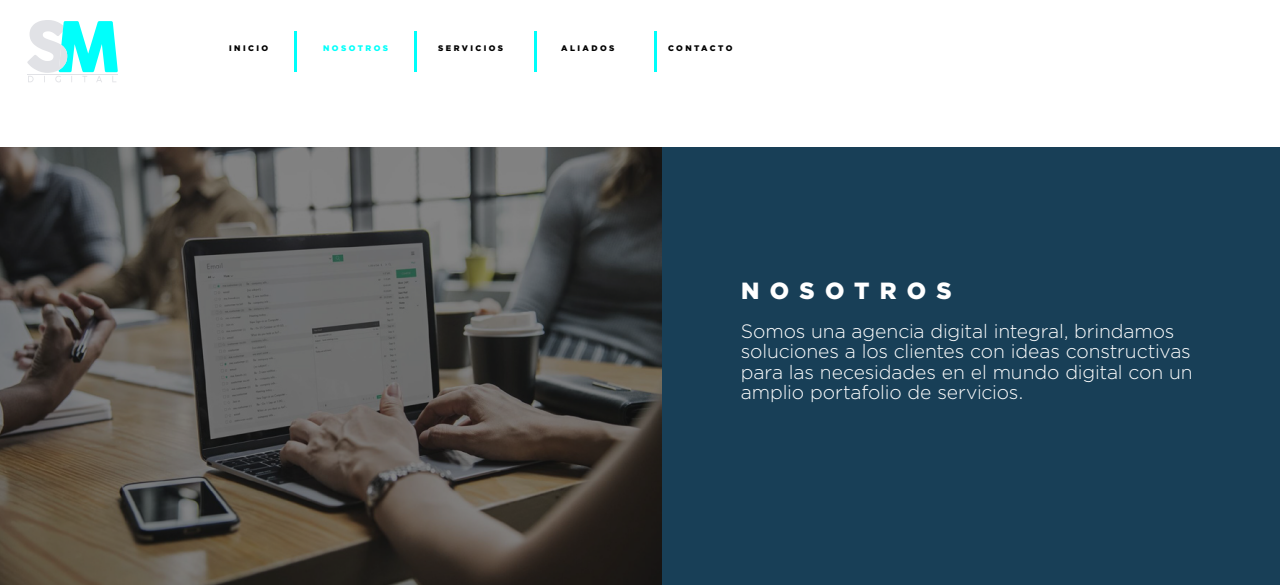
<style>
.page{position:relative;width:1280px;height:585px;background:#fff}
.page>*{position:absolute;margin:0;border:0;box-sizing:border-box;transform-origin:0 0}
.t1{font:900 23.4px "Gotham";letter-spacing:.44em;color:#fff}
.t2{font:300 19.3px/20.4px "Gotham";letter-spacing:-.01em;color:#fff}
.t3{font:900 8.1px "Gotham";letter-spacing:.3em;color:#000}
.t4{font:900 8.1px "Gotham";letter-spacing:.3em;color:#00fffb}
.t5{font:900 8.1px "Gotham";letter-spacing:.28em;color:#000}
</style>
<div class="page">
<div style="left:661px;top:147px;width:619px;height:438px;background:#183f57"></div>
<svg style="left:27px;top:20px;width:91px;height:62px"></svg>
<hr style="left:294px;top:31px;width:3px;height:41px;background:#00fffb">
<hr style="left:414px;top:31px;width:3px;height:41px;background:#00fffb">
<hr style="left:534px;top:31px;width:3px;height:41px;background:#00fffb">
<hr style="left:654px;top:31px;width:3px;height:41px;background:#00fffb">
<svg style="left:0;top:147px;width:661px;height:438px;background:#514e49"></svg>
<p class="t3" style="left:229px;top:43px;width:41px">INICIO</p>
<p class="t4" style="left:323px;top:43px;width:66px">NOSOTROS</p>
<p class="t3" style="left:438px;top:43px;width:67px">SERVICIOS</p>
<p class="t3" style="left:561px;top:43px;width:55px">ALIADOS</p>
<p class="t5" style="left:668px;top:43px;width:66px">CONTACTO</p>
<p class="t1" style="left:741px;top:274px;width:212px">NOSOTROS</p>
<p class="t2" style="left:741px;top:321px;width:453px">Somos una agencia digital integral, brindamos soluciones a los clientes con ideas constructivas para las necesidades en el mundo digital con un amplio portafolio de servicios.</p>
</div>
